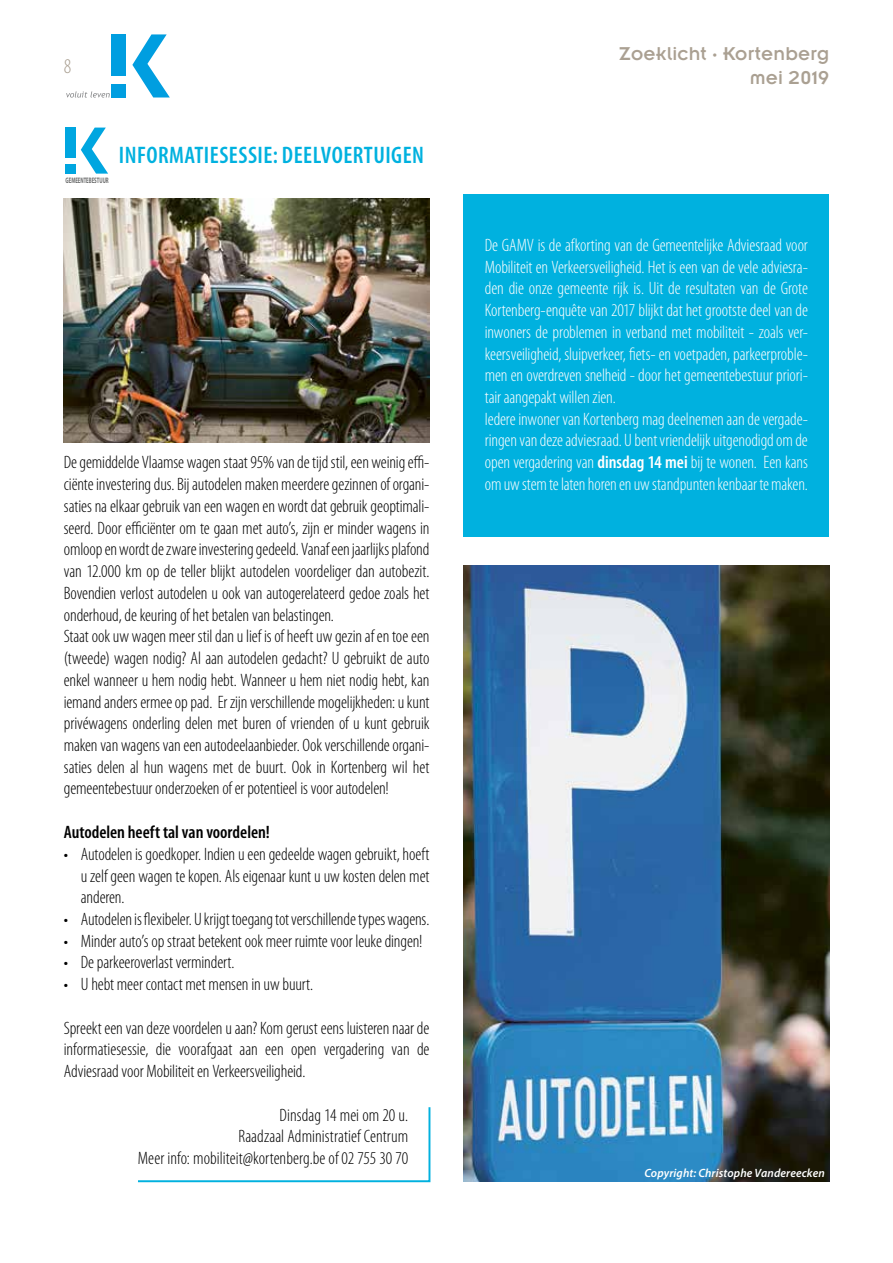
<style>
.page{position:relative;width:893px;height:1263px;background:#fff}
.page>*{position:absolute;margin:0;border:0;box-sizing:border-box;transform-origin:0 0}
.t1{font:600 condensed 24px "Myriad Pro";letter-spacing:.02em;color:#00b1df}
.t2{font:300 condensed 21px "Myriad Pro";color:#aaa092}
.t3{font:20.4px/24.6px "Insignia LT Std";letter-spacing:.01em;color:#aaa092;text-align:right}
.t4{font:300 condensed 18px/21.8px "Myriad Pro";letter-spacing:-.005em;color:#000;text-align:justify}
.t5{font:300 condensed 18px/21.8px "Myriad Pro";letter-spacing:-.005em;color:#fff}
.t6{font:600 condensed 18px "Myriad Pro";color:#000}
.t7{font:italic 600 12px "Myriad Pro";letter-spacing:.01em;color:#fff}
.t8{font:700 7.95px "Myriad Pro";color:#6f7070;scale:.6 1}
.s1{font-weight:600}
</style>
<div class="page">
<svg style="left:132px;top:34px;width:38px;height:63px"></svg>
<div style="left:112px;top:84px;width:14px;height:13px;background:#009ee0"></div>
<div style="left:112px;top:34px;width:14px;height:42px;background:#009ee0"></div>
<svg style="left:66px;top:91px;width:44px;height:7px"></svg>
<svg style="left:81px;top:128px;width:27px;height:46px"></svg>
<div style="left:66px;top:164px;width:10px;height:10px;background:#00a6e0"></div>
<div style="left:66px;top:128px;width:10px;height:30px;background:#00a6e0"></div>
<svg style="left:138px;top:1107px;width:293px;height:76px"></svg>
<div style="left:463px;top:195px;width:366px;height:255px;background:#00b1df"></div>
<div style="left:463px;top:369px;width:366px;height:168px;background:#00b1df"></div>
<img style="left:64px;top:199px;width:365px;height:244px">
<img style="left:463px;top:566px;width:366px;height:616px">
<p class="t2" style="left:64px;top:54px;width:9px">8</p>
<p class="t8" style="left:66px;top:175px;width:73px">GEMEENTEBESTUUR</p>
<h1 class="t1" style="left:119px;top:142px;width:307px">INFORMATIESESSIE: DEELVOERTUIGEN</h1>
<p class="t4" style="left:64px;top:452px;width:367px;text-align:left">De gemiddelde Vlaamse wagen staat 95% van de tijd stil, een weinig effi&shy;ciënte investering dus. Bij autodelen maken meerdere gezinnen of organi&shy;saties na elkaar gebruik van een wagen en wordt dat gebruik geoptimali&shy;seerd. Door efficiënter om te gaan met auto’s, zijn er minder wagens in omloop en wordt de zware investering gedeeld. Vanaf een jaarlijks plafond van 12.000 km op de teller blijkt autodelen voordeliger dan autobezit.<br>Bovendien verlost autodelen u ook van autogerelateerd gedoe zoals het onderhoud, de keuring of het betalen van belastingen.<br>Staat ook uw wagen meer stil dan u lief is of heeft uw gezin af en toe een (tweede) wagen nodig? Al aan autodelen gedacht? U gebruikt de auto enkel wanneer u hem nodig hebt. Wanneer u hem niet nodig hebt, kan iemand anders ermee op pad. Er zijn verschillende mogelijkheden: u kunt privéwagens onderling delen met buren of vrienden of u kunt gebruik maken van wagens van een autodeelaanbieder. Ook verschillende organi&shy;saties delen al hun wagens met de buurt. Ook in Kortenberg wil het gemeentebestuur onderzoeken of er potentieel is voor autodelen!</p>
<p class="t6" style="left:64px;top:822px;width:207px">Autodelen heeft tal van voordelen!</p>
<p class="t4" style="left:81px;top:843px;width:350px;text-indent:-17px">• Autodelen is goedkoper. Indien u een gedeelde wagen gebruikt, hoeft u zelf geen wagen te kopen. Als eigenaar kunt u uw kosten delen met anderen.</p>
<p class="t4" style="left:64px;top:908px;width:367px">• Autodelen is flexibeler. U krijgt toegang tot verschillende types wagens.</p>
<p class="t4" style="left:64px;top:930px;width:360px">• Minder auto’s op straat betekent ook meer ruimte voor leuke dingen!</p>
<p class="t4" style="left:64px;top:952px;width:172px">• De parkeeroverlast vermindert.</p>
<p class="t4" style="left:64px;top:974px;width:251px">• U hebt meer contact met mensen in uw buurt.</p>
<p class="t4" style="left:64px;top:1017px;width:367px">Spreekt een van deze voordelen u aan? Kom gerust eens luisteren naar de informatiesessie, die voorafgaat aan een open vergadering van de Adviesraad voor Mobiliteit en Verkeersveiligheid.</p>
<p class="t4" style="left:138px;top:1104px;width:272px;text-align:right">Dinsdag 14 mei om 20 u.<br>Raadzaal Administratief Centrum<br>Meer info: mobiliteit@kortenberg.be of 02 755 30 70</p>
<p class="t3" style="left:619px;top:41px;width:212px">Zoeklicht · Kortenberg mei 2019</p>
<p class="t5" style="left:485px;top:234px;width:325px">De GAMV is de afkorting van de Gemeentelijke Adviesraad voor Mobiliteit en Verkeersveiligheid. Het is een van de vele adviesra&shy;den die onze gemeente rijk is. Uit de resultaten van de Grote Kortenberg-enquête van 2017 blijkt dat het grootste deel van de inwoners de problemen in verband met mobiliteit - zoals ver&shy;keersveiligheid, sluipverkeer, fiets- en voetpaden, parkeerproble&shy;men en overdreven snelheid - door het gemeentebestuur priori&shy;tair aangepakt willen zien.<br>Iedere inwoner van Kortenberg mag deelnemen aan de vergade&shy;ringen van deze adviesraad. U bent vriendelijk uitgenodigd om de open vergadering van <span class="s1">dinsdag 14 mei</span> bij te wonen. Een kans om uw stem te laten horen en uw standpunten kenbaar te maken.</p>
<p class="t7" style="left:644px;top:1165px;width:182px">Copyright: Christophe Vandereecken</p>
</div>
